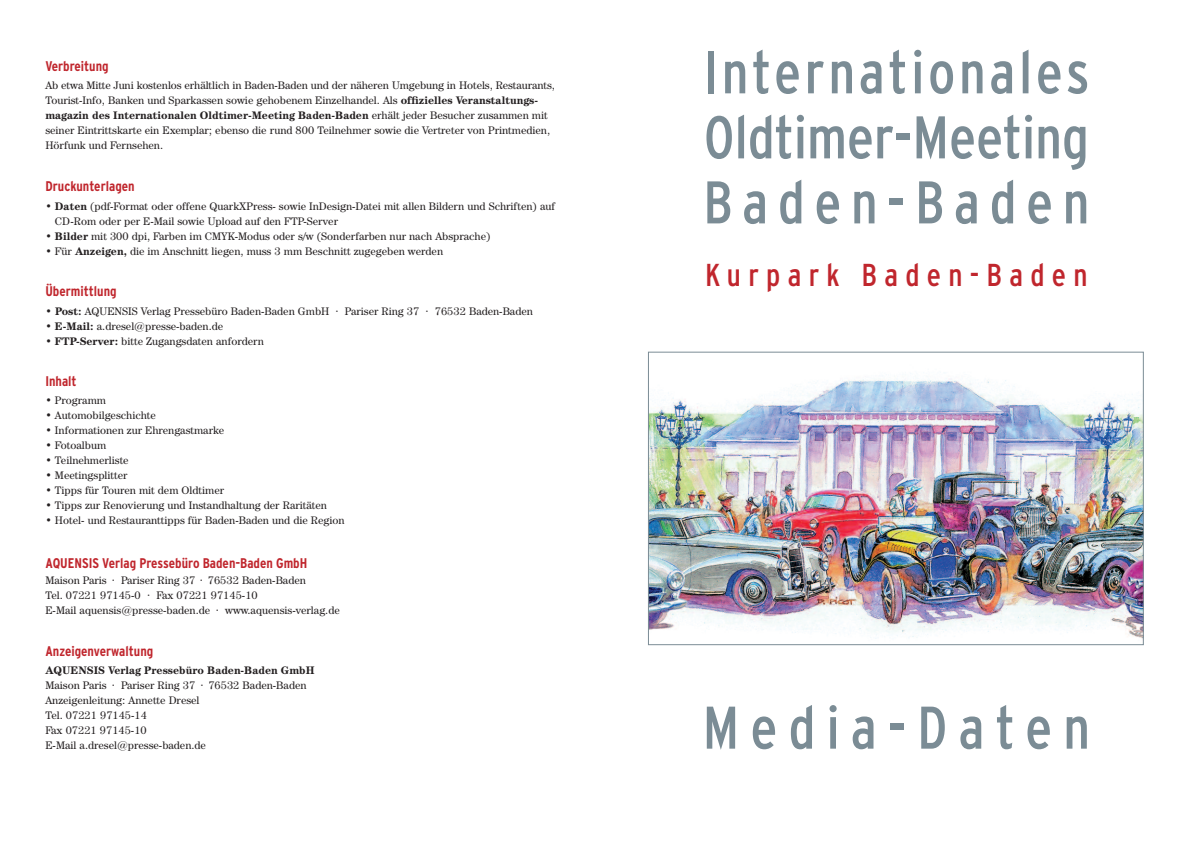
<style>
.page{position:relative;width:1197px;height:848px;background:#fff}
.page>*{position:absolute;margin:0;border:0;box-sizing:border-box;transform-origin:0 0}
.t1{font:condensed 60px/65px "Interstate";letter-spacing:.06em;color:#7b8c95;text-align:justify}
.t2{font:condensed 60px "Interstate";letter-spacing:.185em;color:#7b8c95}
.t3{font:condensed 31.7px "Interstate";letter-spacing:.23em;color:#c0262d}
.t4{font:700 condensed 14px "Interstate";color:#c0262d}
.t5{font:11px/15px "Century IT Cby BT";color:#231f20}
.t6{font:700 11px "Century IT Cby BT";color:#231f20}
.s1{font-weight:700}
</style>
<div class="page">
<img style="left:650px;top:379px;width:491px;height:260px">
<div style="left:648px;top:352px;width:495px;height:293px;border:1px solid #7b8c95"></div>
<p class="t4" style="left:45px;top:58px;width:65px">Verbreitung</p>
<p class="t5" style="left:45px;top:79px;width:511px">Ab etwa Mitte Juni kostenlos erhältlich in Baden-Baden und der näheren Umgebung in Hotels, Restaurants, Tourist-Info, Banken und Sparkassen sowie gehobenem Einzelhandel. Als <span class="s1">offizielles Veranstaltungs&shy;magazin des Internationalen Oldtimer-Meeting Baden-Baden</span> erhält jeder Besucher zusammen mit seiner Eintrittskarte ein Exemplar; ebenso die rund 800 Teilnehmer sowie die Vertreter von Printmedien, Hörfunk und Fernsehen.</p>
<p class="t4" style="left:45px;top:178px;width:91px">Druckunterlagen</p>
<p class="t5" style="left:55px;top:200px;width:501px;text-indent:-10px">• <span class="s1">Daten</span> (pdf-Format oder offene QuarkXPress- sowie InDesign-Datei mit allen Bildern und Schriften) auf<br>CD-Rom oder per E-Mail sowie Upload auf den FTP-Server</p>
<p class="t5" style="left:45px;top:230px;width:446px">• <span class="s1">Bilder</span> mit 300 dpi, Farben im CMYK-Modus oder s/w (Sonderfarben nur nach Absprache)</p>
<p class="t5" style="left:45px;top:245px;width:399px">• Für <span class="s1">Anzeigen,</span> die im Anschnitt liegen, muss 3 mm Beschnitt zugegeben werden</p>
<p class="t4" style="left:45px;top:283px;width:73px">Übermittlung</p>
<p class="t5" style="left:45px;top:305px;width:489px">• <span class="s1">Post:</span> AQUENSIS Verlag Pressebüro Baden-Baden GmbH · Pariser Ring 37 · 76532 Baden-Baden</p>
<p class="t5" style="left:45px;top:320px;width:179px">• <span class="s1">E-Mail:</span> a.dresel@presse-baden.de</p>
<p class="t5" style="left:45px;top:335px;width:220px">• <span class="s1">FTP-Server:</span> bitte Zugangsdaten anfordern</p>
<p class="t4" style="left:45px;top:373px;width:33px">Inhalt</p>
<p class="t5" style="left:45px;top:393px;width:62px">• Programm</p>
<p class="t5" style="left:45px;top:408px;width:112px">• Automobilgeschichte</p>
<p class="t5" style="left:45px;top:423px;width:180px">• Informationen zur Ehrengastmarke</p>
<p class="t5" style="left:45px;top:438px;width:62px">• Fotoalbum</p>
<p class="t5" style="left:45px;top:453px;width:85px">• Teilnehmerliste</p>
<p class="t5" style="left:45px;top:468px;width:84px">• Meetingsplitter</p>
<p class="t5" style="left:45px;top:483px;width:180px">• Tipps für Touren mit dem Oldtimer</p>
<p class="t5" style="left:45px;top:498px;width:283px">• Tipps zur Renovierung und Instandhaltung der Raritäten</p>
<p class="t5" style="left:45px;top:513px;width:300px">• Hotel- und Restauranttipps für Baden-Baden und die Region</p>
<p class="t4" style="left:45px;top:555px;width:263px">AQUENSIS Verlag Pressebüro Baden-Baden GmbH</p>
<p class="t5" style="left:45px;top:573px;width:296px">Maison Paris · Pariser Ring 37 · 76532 Baden-Baden<br>Tel. 07221 97145-0 · Fax 07221 97145-10<br>E-Mail aquensis@presse-baden.de · www.aquensis-verlag.de</p>
<p class="t4" style="left:45px;top:643px;width:109px">Anzeigenverwaltung</p>
<p class="t6" style="left:45px;top:666px;width:271px">AQUENSIS Verlag Pressebüro Baden-Baden GmbH</p>
<p class="t5" style="left:45px;top:678px;width:263px">Maison Paris · Pariser Ring 37 · 76532 Baden-Baden<br>Anzeigenleitung: Annette Dresel<br>Tel. 07221 97145-14<br>Fax 07221 97145-10<br>E-Mail a.dresel@presse-baden.de</p>
<h1 class="t1" style="left:703px;top:40px;width:388px">Internationales Oldtimer-Meeting Baden-Baden</h1>
<h2 class="t3" style="left:705px;top:257px;width:384px">Kurpark Baden-Baden</h2>
<h1 class="t2" style="left:702px;top:692px;width:389px">Media-Daten</h1>
</div>
